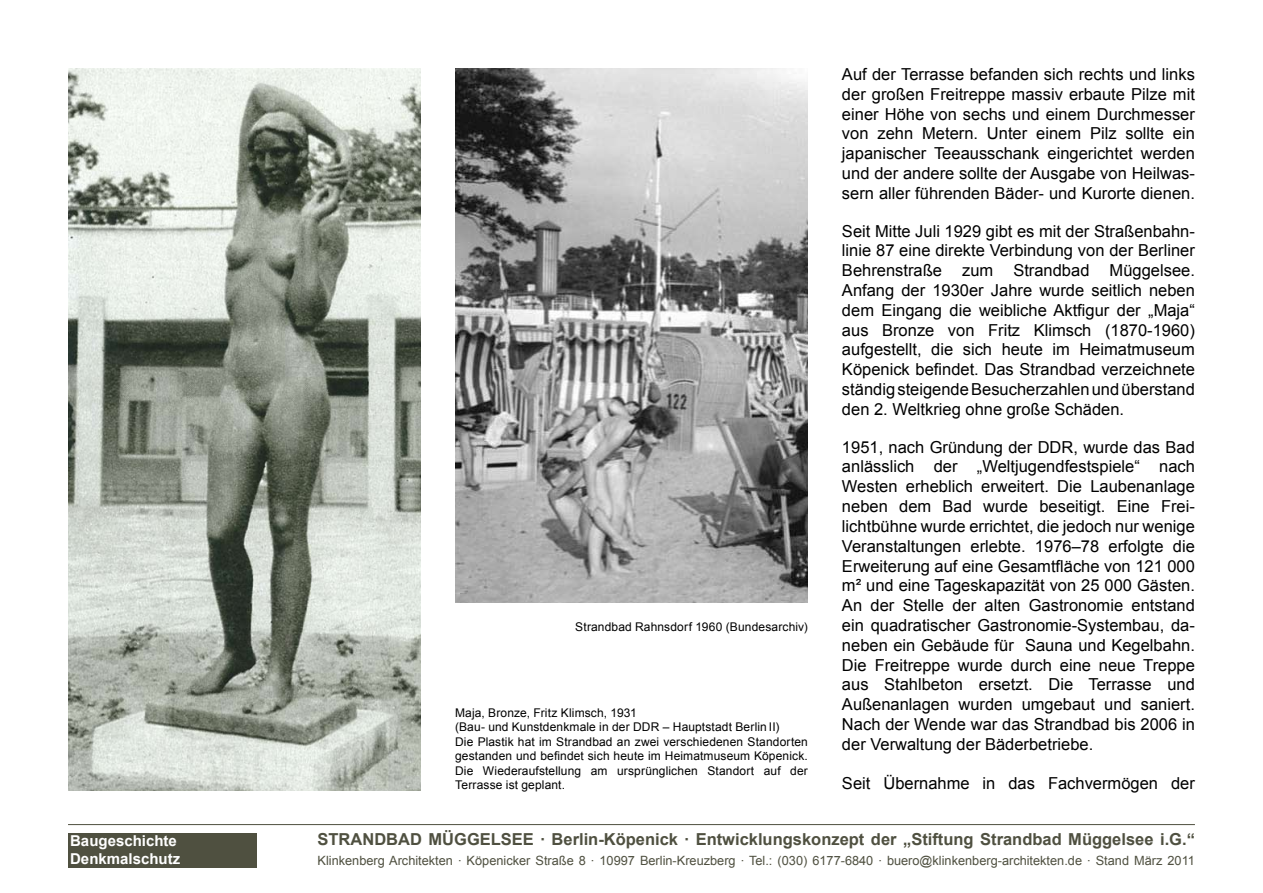
<style>
.page{position:relative;width:1263px;height:893px;background:#fff}
.page>*{position:absolute;margin:0;border:0;box-sizing:border-box;transform-origin:0 0}
.t1{font:16.5px/19.8px "Arial";color:#000;text-align:justify}
.t2{font:700 16.5px "Arial";color:#4f5040}
.t3{font:700 15px/18px "Arial";color:#fff}
.t4{font:12.75px "Arial";color:#4f5040}
.t5{font:12px/14.4px "Arial";letter-spacing:.01em;color:#000}
</style>
<div class="page">
<div style="left:68px;top:833px;width:189px;height:34px;background:#4f5040"></div>
<hr style="left:68px;top:824px;width:1127px;height:1px;background:#4f5040">
<img style="left:455px;top:68px;width:353px;height:534px">
<img style="left:68px;top:68px;width:353px;height:723px">
<p class="t3" style="left:70px;top:832px;width:112px">Baugeschichte<br>Denkmalschutz</p>
<p class="t1" style="left:842px;top:65px;width:354px">Auf der Terrasse befanden sich rechts und links der großen Freitreppe massiv erbaute Pilze mit einer Höhe von sechs und einem Durchmesser von zehn Metern. Unter einem Pilz sollte ein japanischer Teeausschank eingerichtet werden und der andere sollte der Ausgabe von Heilwas&shy;sern aller führenden Bäder- und Kurorte dienen.</p>
<p class="t1" style="left:842px;top:221px;width:354px">Seit Mitte Juli 1929 gibt es mit der Straßenbahn&shy;linie 87 eine direkte Verbindung von der Berliner Behrenstraße zum Strandbad Müggelsee.<br>Anfang der 1930er Jahre wurde seitlich neben dem Eingang die weibliche Aktfigur der „Maja“ aus Bronze von Fritz Klimsch (1870-1960) aufgestellt, die sich heute im Heimatmuseum Köpenick befindet. Das Strandbad verzeichnete ständig steigende Besucherzahlen und überstand den 2. Weltkrieg ohne große Schäden.</p>
<p class="t1" style="left:842px;top:437px;width:354px">1951, nach Gründung der DDR, wurde das Bad anlässlich der „Weltjugendfestspiele“ nach Westen erheblich erweitert. Die Laubenanlage neben dem Bad wurde beseitigt. Eine Frei&shy;lichtbühne wurde errichtet, die jedoch nur wenige Veranstaltungen erlebte. 1976–78 erfolgte die Erweiterung auf eine Gesamtfläche von 121 000 m² und eine Tageskapazität von 25 000 Gästen.<br>An der Stelle der alten Gastronomie entstand ein quadratischer Gastronomie-Systembau, da&shy;neben ein Gebäude für Sauna und Kegelbahn.<br>Die Freitreppe wurde durch eine neue Treppe aus Stahlbeton ersetzt. Die Terrasse und Außenanlagen wurden umgebaut und saniert.<br>Nach der Wende war das Strandbad bis 2006 in der Verwaltung der Bäderbetriebe.</p>
<p class="t1" style="left:842px;top:774px;width:354px">Seit Übernahme in das Fachvermögen der</p>
<p class="t2" style="left:317px;top:828px;width:879px">STRANDBAD MÜGGELSEE · Berlin-Köpenick · Entwicklungskonzept der „Stiftung Strandbad Müggelsee i.G.“</p>
<p class="t4" style="left:317px;top:852px;width:879px">Klinkenberg Architekten · Köpenicker Straße 8 · 10997 Berlin-Kreuzberg · Tel.: (030) 6177-6840 · buero@klinkenberg-architekten.de · Stand März 2011</p>
<p class="t5" style="left:575px;top:619px;width:234px">Strandbad Rahnsdorf 1960 (Bundesarchiv)</p>
<p class="t5" style="left:455px;top:706px;width:354px">Maja, Bronze, Fritz Klimsch, 1931<br>(Bau- und Kunstdenkmale in der DDR – Hauptstadt Berlin II)<br>Die Plastik hat im Strandbad an zwei verschiedenen Standorten gestanden und befindet sich heute im Heimatmuseum Köpenick.<br>Die Wiederaufstellung am ursprünglichen Standort auf der Terrasse ist geplant.</p>
</div>
